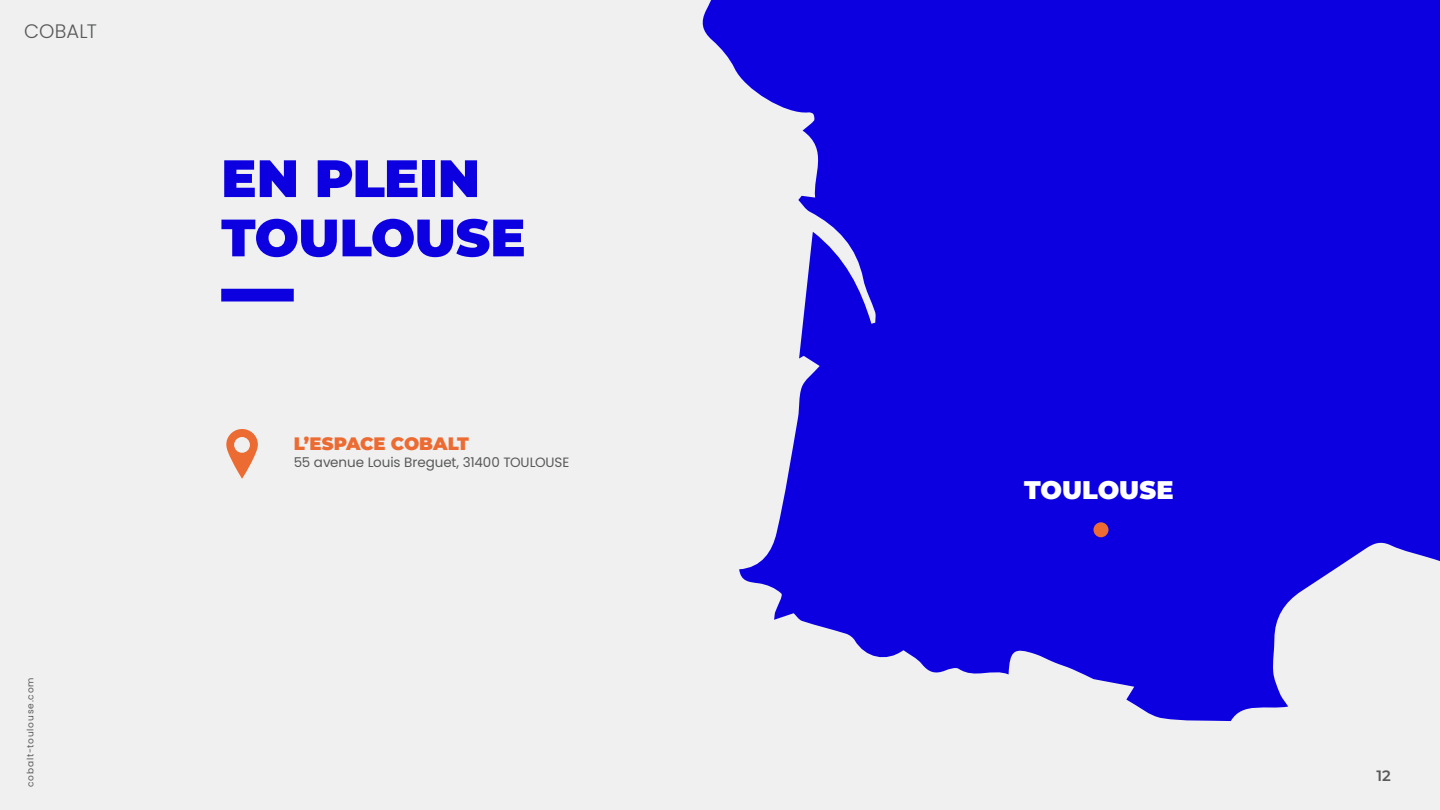
<style>
.page{position:relative;width:1440px;height:810px;background:#f0f0f0}
.page>*{position:absolute;margin:0;border:0;box-sizing:border-box;transform-origin:0 0}
.t1{font:900 52.5px/59.2px "Montserrat";letter-spacing:-.01em;color:#0c00e1}
.t2{font:900 25.5px "Montserrat";letter-spacing:-.005em;color:#fff}
.t3{font:300 19.5px "Poppins";letter-spacing:.005em;color:#585959}
.t4{font:900 18px "Montserrat";letter-spacing:-.005em;color:#ec6b32}
.t5{font:600 15px "Montserrat";color:#585959}
.t6{font:13.5px "Poppins";letter-spacing:-.005em;color:#585959}
.t7{font:9px "Poppins";letter-spacing:.095em;color:#585959}
</style>
<div class="page">
<div style="left:221px;top:289px;width:73px;height:13px;background:#0c00e1"></div>
<svg style="left:702px;top:0;width:738px;height:722px;fill:#0c00e1"></svg>
<div style="left:1093px;top:522px;width:15px;height:15px;background:#ec6b32;border-radius:50%"></div>
<svg style="left:226px;top:429px;width:32px;height:50px"></svg>
<h3 class="t3" style="left:24px;top:20px;width:74px">COBALT</h3>
<p class="t7" style="left:25px;top:787px;width:111px;rotate:-90deg">cobalt-toulouse.com</p>
<h1 class="t1" style="left:221px;top:145px;width:306px">EN PLEIN<br>TOULOUSE</h1>
<h3 class="t4" style="left:294px;top:430px;width:177px">L’ESPACE COBALT</h3>
<p class="t6" style="left:294px;top:455px;width:277px">55 avenue Louis Breguet, 31400 TOULOUSE</p>
<h2 class="t2" style="left:1024px;top:470px;width:151px">TOULOUSE</h2>
<p class="t5" style="left:1377px;top:765px;width:16px">12</p>
</div>
